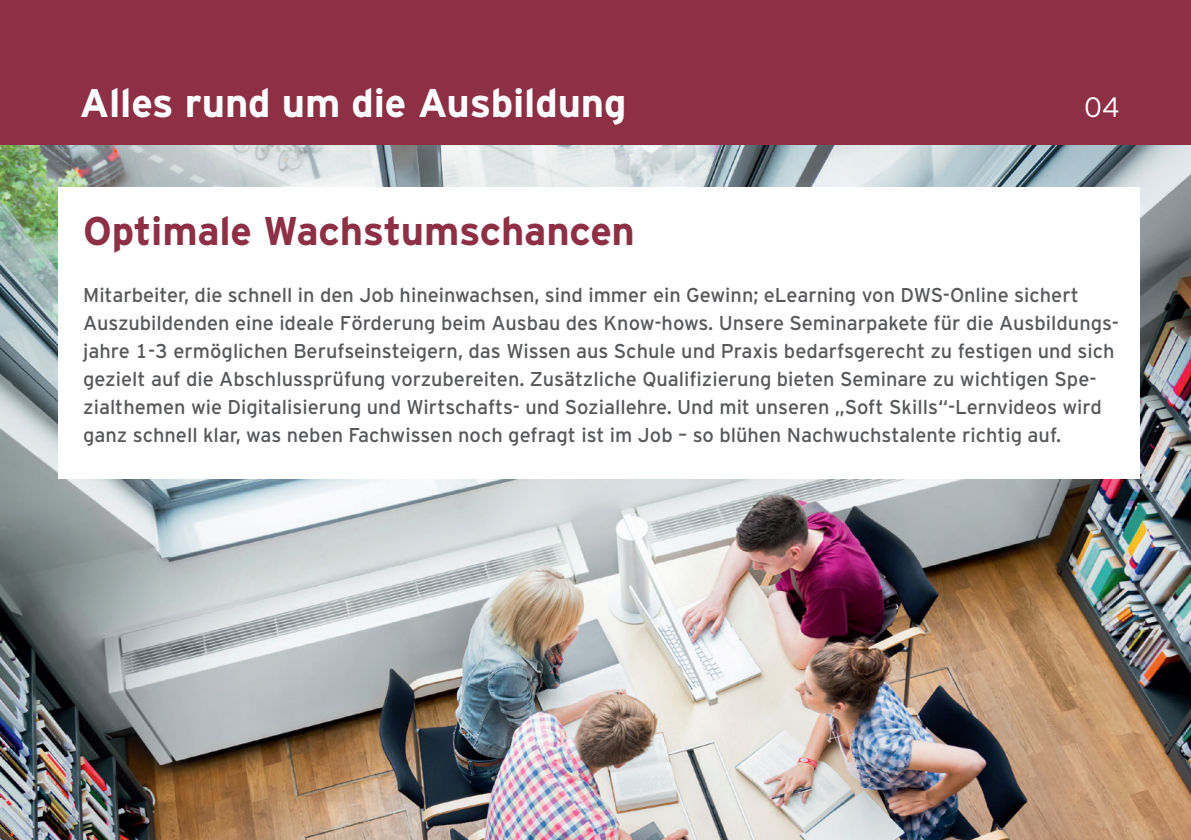
<style>
.page{position:relative;width:1191px;height:840px;background:#fff}
.page>*{position:absolute;margin:0;border:0;box-sizing:border-box;transform-origin:0 0}
.t1{font:700 40px "RBB Interstate";letter-spacing:-.005em;color:#8d2f45}
.t2{font:700 40px "RBB Interstate";letter-spacing:-.005em;color:#fff}
.t3{font:300 28px "RBB Interstate";color:#fff}
.t4{font:20px/28px "RBB Interstate";color:#57585a}
</style>
<div class="page">
<img style="left:0;top:145px;width:1191px;height:694px">
<hr style="left:1190px;top:488px;width:1px;height:351px;background:#e9eaeb">
<div style="left:59px;top:187px;width:1081px;height:291px;background:#fff"></div>
<div style="left:0;top:0;width:1191px;height:145px;background:#8d2f45"></div>
<h1 class="t2" style="left:79px;top:81px;width:548px">Alles rund um die Ausbildung</h1>
<h2 class="t3" style="left:1084px;top:92px;width:37px">04</h2>
<h1 class="t1" style="left:83px;top:209px;width:553px">Optimale Wachstumschancen</h1>
<p class="t4" style="left:83px;top:280px;width:1037px">Mitarbeiter, die schnell in den Job hineinwachsen, sind immer ein Gewinn; eLearning von DWS-Online sichert Auszubildenden eine ideale Förderung beim Ausbau des Know-hows. Unsere Seminarpakete für die Ausbildungs&shy;jahre 1-3 ermöglichen Berufseinsteigern, das Wissen aus Schule und Praxis bedarfsgerecht zu festigen und sich gezielt auf die Abschlussprüfung vorzubereiten. Zusätzliche Qualifizierung bieten Seminare zu wichtigen Spe&shy;zialthemen wie Digitalisierung und Wirtschafts- und Soziallehre. Und mit unseren „Soft Skills“-Lernvideos wird ganz schnell klar, was neben Fachwissen noch gefragt ist im Job – so blühen Nachwuchstalente richtig auf.</p>
</div>
